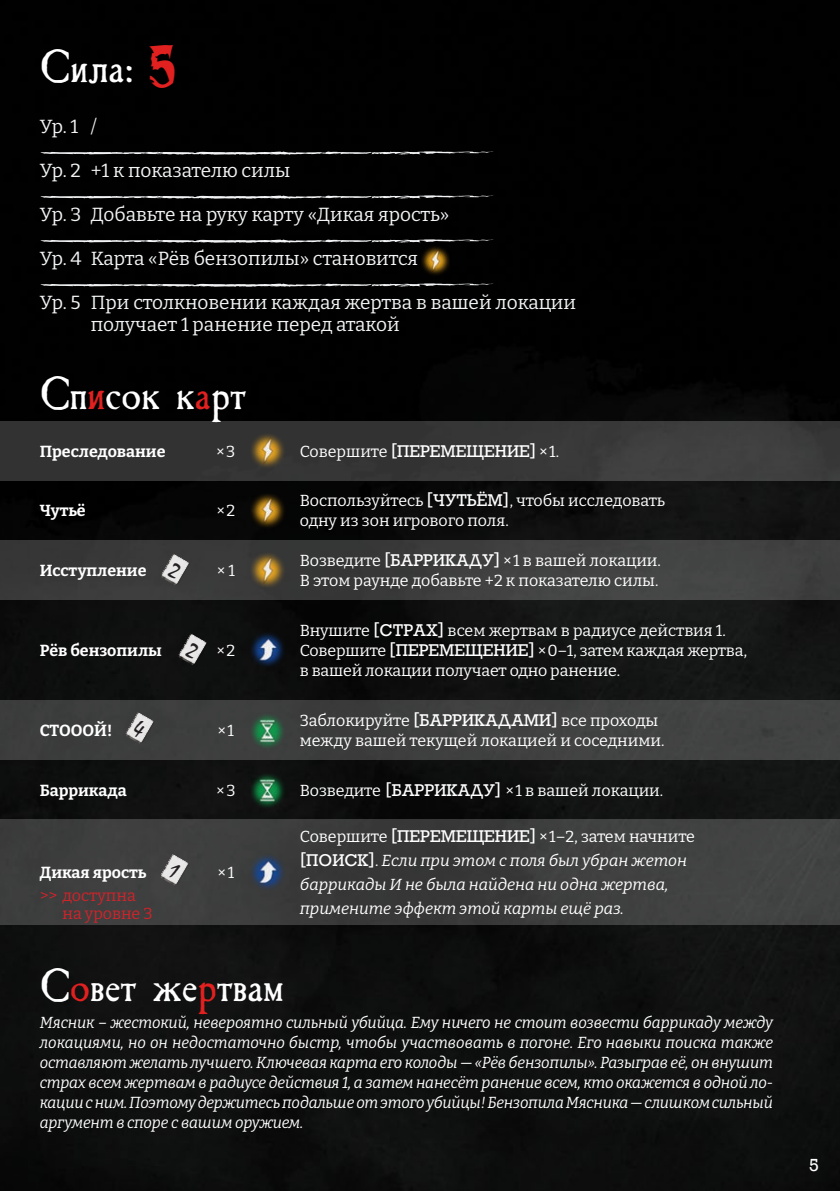
<style>
.page{position:relative;width:840px;height:1191px;background:#fff}
.page>*{position:absolute;margin:0;border:0;box-sizing:border-box;transform-origin:0 0}
.t1{font:48px "Caslon Antique";color:#fff}
.t2{font:19px/22px "Bitter";color:#f2f3f4}
.t3{font:18px "Rockwell";color:#fff}
.t4{font:italic 16px/20px "Bitter";letter-spacing:-.005em;color:#fff;text-align:justify;scale:.95 1}
.t5{font:16px/20px "Bitter";letter-spacing:-.01em;color:#fff}
.t6{font:italic 16px/24px "Bitter";letter-spacing:-.005em;color:#fff}
.t7{font:700 16px "Bitter";color:#fff}
.t8{font:16px "Rockwell Nova";color:#fff}
.t9{font:16px/18px "Bitter";color:#d1232a}
.s1{font-family:"Dread";color:#e12020}
.s2{color:#e12020}
.s3{font-family:"Bitter"}
.s4{font-family:"Rockwell Nova"}
.s5{font-style:normal}
.s6{font-family:"Rockwell Nova";font-style:normal}
</style>
<div class="page">
<img style="left:0;top:0;width:839px;height:1191px">
<div style="left:0;top:421px;width:839px;height:59px;background:#353535"></div>
<div style="left:0;top:540px;width:839px;height:59px;background:#3c3d3c"></div>
<div style="left:0;top:700px;width:839px;height:60px;background:#3e3f3e"></div>
<div style="left:0;top:819px;width:839px;height:105px;background:#3e3e3e"></div>
<svg style="left:39px;top:151px;width:454px;height:4px;background:#656566"></svg>
<svg style="left:39px;top:195px;width:454px;height:4px;background:#656566"></svg>
<svg style="left:39px;top:239px;width:454px;height:4px;background:#676767"></svg>
<img style="left:421px;top:241px;width:28px;height:38px">
<svg style="left:39px;top:283px;width:454px;height:4px;background:#656566"></svg>
<img style="left:251px;top:435px;width:33px;height:32px">
<img style="left:248px;top:491px;width:39px;height:38px">
<img style="left:252px;top:554px;width:31px;height:32px">
<img style="left:248px;top:771px;width:39px;height:39px">
<img style="left:252px;top:715px;width:31px;height:33px">
<img style="left:248px;top:630px;width:39px;height:39px">
<img style="left:252px;top:856px;width:31px;height:30px">
<img style="left:160px;top:854px;width:28px;height:32px">
<img style="left:161px;top:554px;width:28px;height:31px">
<img style="left:125px;top:712px;width:29px;height:32px">
<img style="left:177px;top:633px;width:31px;height:33px">
<svg style="left:167px;top:862px;width:13px;height:17px"></svg>
<svg style="left:167px;top:562px;width:15px;height:17px"></svg>
<svg style="left:131px;top:720px;width:17px;height:19px"></svg>
<svg style="left:185px;top:642px;width:15px;height:17px"></svg>
<h1 class="t1" style="left:40px;top:40px;width:136px">Сила: <span class="s1">5</span></h1>
<p class="t2" style="left:40px;top:115px;width:58px">Ур. 1 /</p>
<p class="t2" style="left:40px;top:159px;width:252px">Ур. 2 +1 к показателю силы</p>
<p class="t2" style="left:40px;top:203px;width:411px">Ур. 3 Добавьте на руку карту «Дикая ярость»</p>
<p class="t2" style="left:40px;top:247px;width:379px">Ур. 4 Карта «Рёв бензопилы» становится</p>
<p class="t2" style="left:91px;top:291px;width:486px;text-indent:-51px">Ур. 5 При столкновении каждая жертва в вашей локации получает 1 ранение перед атакой</p>
<h1 class="t1" style="left:40px;top:366px;width:208px">Сп<span class="s2">и</span>сок к<span class="s2">а</span>рт</h1>
<p class="t7" style="left:40px;top:441px;width:127px">Преследование</p>
<p class="t5" style="left:216px;top:441px;width:20px">× 3</p>
<p class="t8" style="left:299px;top:441px;width:261px"><span class="s3">Совершите</span> [ПЕРЕМЕЩЕНИЕ] <span class="s3">× 1.</span></p>
<p class="t7" style="left:40px;top:500px;width:47px">Чутьё</p>
<p class="t5" style="left:217px;top:500px;width:20px">× 2</p>
<p class="t5" style="left:299px;top:490px;width:366px">Воспользуйтесь <span class="s4">[ЧУТЬЁМ]</span>, чтобы исследовать одну из зон игрового поля.</p>
<p class="t7" style="left:40px;top:560px;width:108px">Исступление</p>
<p class="t5" style="left:217px;top:559px;width:19px">× 1</p>
<p class="t5" style="left:299px;top:549px;width:362px">Возведите <span class="s4">[БАРРИКАДУ]</span> × 1 в вашей локации.<br>В этом раунде добавьте +2 к показателю силы.</p>
<p class="t7" style="left:40px;top:640px;width:123px">Рёв бензопилы</p>
<p class="t5" style="left:217px;top:640px;width:20px">× 2</p>
<p class="t5" style="left:299px;top:620px;width:448px">Внушите <span class="s4">[СТРАХ]</span> всем жертвам в радиусе действия 1.<br>Совершите <span class="s4">[ПЕРЕМЕЩЕНИЕ]</span> × 0–1, затем каждая жертва, в вашей локации получает одно ранение.</p>
<p class="t7" style="left:40px;top:720px;width:74px">СТОООЙ!</p>
<p class="t5" style="left:299px;top:710px;width:366px">Заблокируйте <span class="s4">[БАРРИКАДАМИ]</span> все проходы между вашей текущей локацией и соседними.</p>
<p class="t5" style="left:218px;top:720px;width:18px">× 1</p>
<p class="t7" style="left:40px;top:780px;width:88px">Баррикада</p>
<p class="t5" style="left:216px;top:780px;width:20px">× 3</p>
<p class="t5" style="left:299px;top:780px;width:365px">Возведите <span class="s4">[БАРРИКАДУ]</span> × 1 в вашей локации.</p>
<p class="t7" style="left:40px;top:862px;width:108px">Дикая ярость</p>
<p class="t9" style="left:62px;top:885px;width:92px;text-indent:-23px">&gt;&gt; доступна на уровне 3</p>
<p class="t5" style="left:218px;top:862px;width:18px">× 1</p>
<p class="t6" style="left:299px;top:824px;width:396px"><span class="s5">Совершите</span> <span class="s6">[ПЕРЕМЕЩЕНИЕ]</span> <span class="s5">× 1–2, затем начните </span><span class="s6">[ПОИСК]</span><span class="s5">.</span> Если при этом с поля был убран жетон баррикады И не была найдена ни одна жертва, примените эффект этой карты ещё раз.</p>
<h1 class="t1" style="left:40px;top:958px;width:245px">С<span class="s2">о</span>вет же<span class="s2">р</span>твам</h1>
<p class="t4" style="left:40px;top:1012px;width:773px">Мясник – жестокий, невероятно сильный убийца. Ему ничего не стоит возвести баррикаду между локациями, но он недостаточно быстр, чтобы участвовать в погоне. Его навыки поиска также оставляют желать лучшего. Ключевая карта его колоды — «Рёв бензопилы». Разыграв её, он внушит страх всем жертвам в радиусе действия 1, а затем нанесёт ранение всем, кто окажется в одной ло&shy;кации с ним. Поэтому держитесь подальше от этого убийцы! Бензопила Мясника — слишком сильный аргумент в споре с вашим оружием.</p>
<p class="t3" style="left:808px;top:1155px;width:11px">5</p>
</div>
